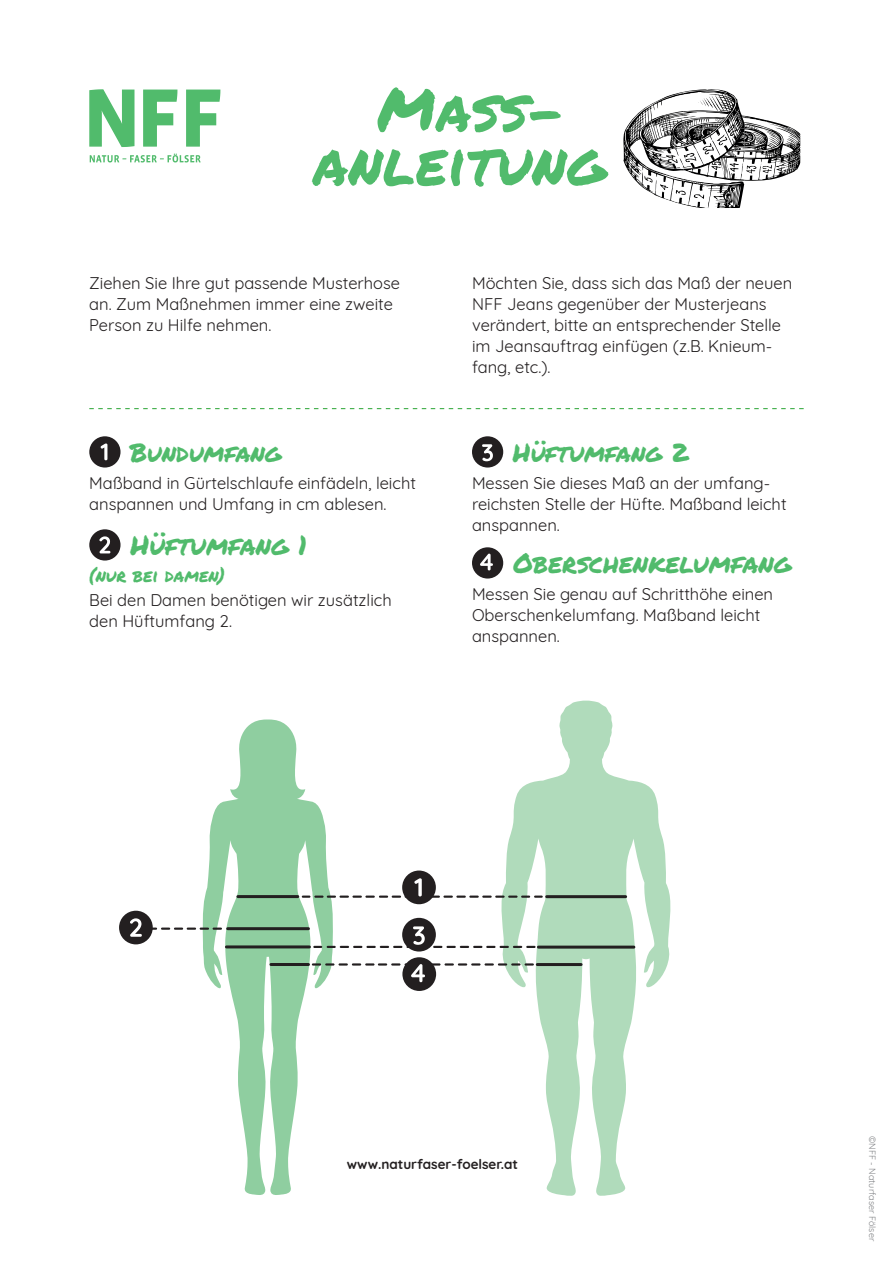
<style>
.page{position:relative;width:893px;height:1263px;background:#fff}
.page>*{position:absolute;margin:0;border:0;box-sizing:border-box;transform-origin:0 0}
.t1{font:60px/54px "Permanent Marker";letter-spacing:.01em;color:#51bb6c;text-align:center}
.t2{font:27px "Permanent Marker";color:#51bb6c}
.t3{font:25.5px "Permanent Marker";color:#51bb6c}
.t4{font:18px "Permanent Marker";color:#51bb6c}
.t5{font:16.5px/21px "Quicksand";color:#231f20}
.t6{font:700 13.5px "Quicksand";color:#231f20}
.t7{font:9px "Quicksand";color:#808285}
</style>
<div class="page">
<div style="left:89px;top:436px;width:32px;height:31px;background:#231f20;border-radius:50%"></div>
<svg style="left:101px;top:443px;width:6px;height:17px"></svg>
<div style="left:89px;top:529px;width:32px;height:31px;background:#231f20;border-radius:50%"></div>
<svg style="left:99px;top:536px;width:11px;height:17px"></svg>
<div style="left:472px;top:436px;width:31px;height:31px;background:#231f20;border-radius:50%"></div>
<svg style="left:482px;top:444px;width:11px;height:17px"></svg>
<div style="left:472px;top:547px;width:31px;height:31px;background:#231f20;border-radius:50%"></div>
<svg style="left:480px;top:554px;width:13px;height:16px"></svg>
<svg style="left:90px;top:154px;width:111px;height:8px"></svg>
<svg style="left:89px;top:89px;width:132px;height:58px"></svg>
<svg style="left:89px;top:408px;width:715px;height:1px"></svg>
<svg style="left:501px;top:700px;width:170px;height:496px"></svg>
<svg style="left:202px;top:719px;width:131px;height:476px;fill:#8fcea0"></svg>
<div style="left:402px;top:870px;width:34px;height:34px;background:#231f20;border-radius:50%"></div>
<svg style="left:153px;top:927px;width:69px;height:3px"></svg>
<div style="left:119px;top:911px;width:34px;height:33px;background:#231f20;border-radius:50%"></div>
<svg style="left:130px;top:918px;width:12px;height:19px"></svg>
<div style="left:402px;top:918px;width:34px;height:33px;background:#231f20;border-radius:50%"></div>
<div style="left:402px;top:957px;width:34px;height:34px;background:#231f20;border-radius:50%"></div>
<hr style="left:271px;top:963px;width:37px;height:3px;background:#231f20">
<hr style="left:226px;top:945px;width:83px;height:3px;background:#231f20">
<hr style="left:228px;top:927px;width:80px;height:3px;background:#231f20">
<hr style="left:238px;top:895px;width:60px;height:3px;background:#231f20">
<hr style="left:537px;top:963px;width:44px;height:3px;background:#231f20">
<hr style="left:538px;top:945px;width:96px;height:3px;background:#231f20">
<hr style="left:547px;top:895px;width:79px;height:3px;background:#231f20">
<svg style="left:302px;top:878px;width:241px;height:20px"></svg>
<svg style="left:313px;top:926px;width:223px;height:22px"></svg>
<svg style="left:312px;top:963px;width:222px;height:19px"></svg>
<img style="left:626px;top:92px;width:58px;height:36px">
<img style="left:684px;top:89px;width:45px;height:8px">
<img style="left:623px;top:128px;width:33px;height:41px">
<img style="left:656px;top:97px;width:102px;height:79px">
<h1 class="t1" style="left:313px;top:81px;width:294px">Maß&shy;anleitung</h1>
<p class="t5" style="left:89px;top:271px;width:312px">Ziehen Sie Ihre gut passende Musterhose an. Zum Maßnehmen immer eine zweite<br>Person zu Hilfe nehmen.</p>
<h3 class="t3" style="left:130px;top:433px;width:153px">Bundumfang</h3>
<p class="t5" style="left:89px;top:470px;width:328px">Maßband in Gürtelschlaufe einfädeln, leicht anspannen und Umfang in cm ablesen.</p>
<h2 class="t2" style="left:131px;top:525px;width:178px">Hüftumfang 1</h2>
<p class="t4" style="left:89px;top:562px;width:137px">(nur bei damen)</p>
<p class="t5" style="left:89px;top:587px;width:304px">Bei den Damen benötigen wir zusätzlich den Hüftumfang 2.</p>
<p class="t5" style="left:472px;top:271px;width:322px">Möchten Sie, dass sich das Maß der neuen NFF Jeans gegenüber der Musterjeans verändert, bitte an entsprechender Stelle im Jeansauftrag einfügen (z.B. Knieum&shy;fang, etc.).</p>
<h3 class="t3" style="left:513px;top:433px;width:177px">Hüftumfang 2</h3>
<p class="t5" style="left:472px;top:470px;width:316px">Messen Sie dieses Maß an der umfang&shy;reichsten Stelle der Hüfte. Maßband leicht anspannen.</p>
<h2 class="t2" style="left:513px;top:543px;width:280px">Oberschenkelumfang</h2>
<p class="t5" style="left:472px;top:581px;width:303px">Messen Sie genau auf Schritthöhe einen<br>Oberschenkelumfang. Maßband leicht anspannen.</p>
<p class="t6" style="left:347px;top:1153px;width:173px">www.naturfaser-foelser.at</p>
<p class="t7" style="left:879px;top:1136px;width:106px;rotate:90deg">©NFF - Naturfaser Fölser</p>
</div>
